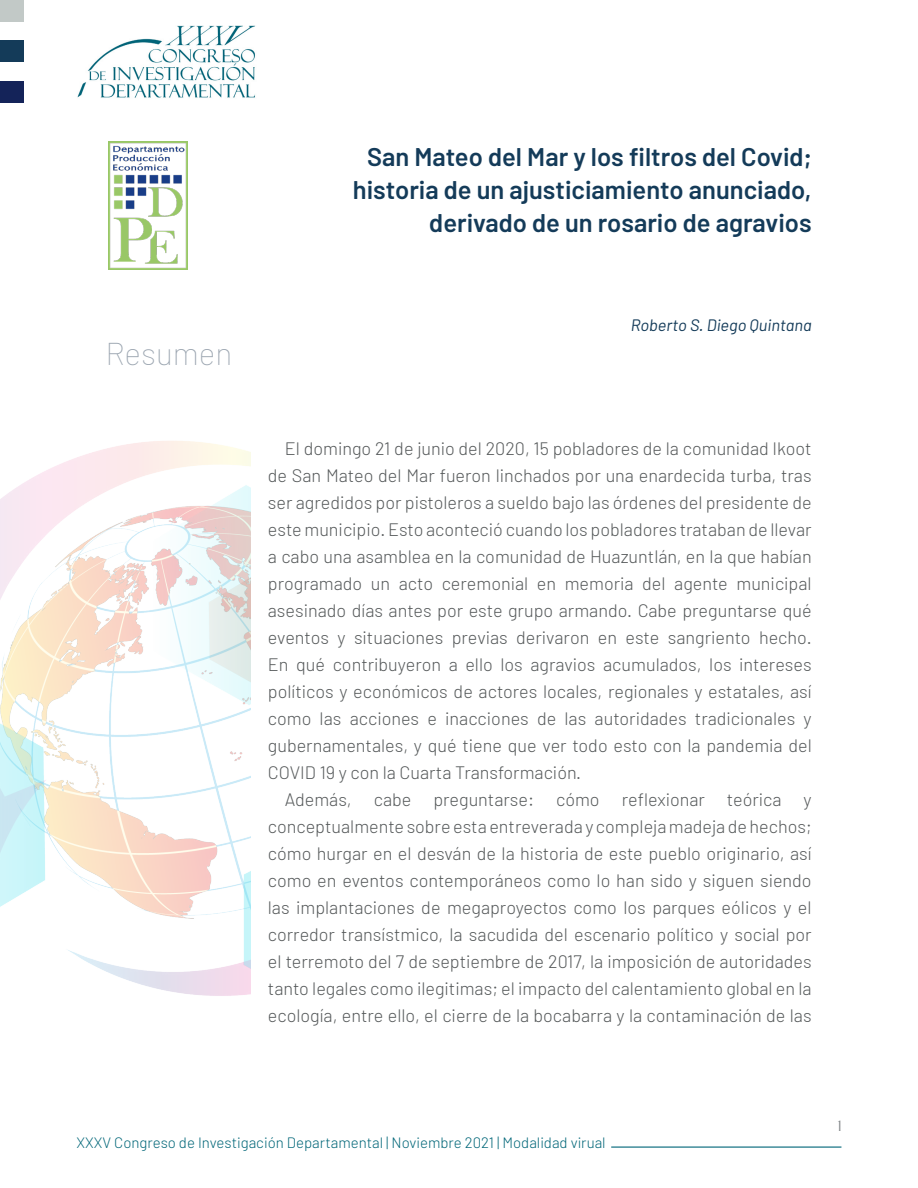
<style>
.page{position:relative;width:918px;height:1188px;background:#fff}
.page>*{position:absolute;margin:0;border:0;box-sizing:border-box;transform-origin:0 0}
.Bibliografía{font:100 31.5px "Barlow";color:#9ba5b0}
.t1{font:600 25.5px/33px "Barlow";color:#143b59;text-align:right}
.primer_parrafo{font:300 18px/27px "Barlow";color:#55595a;text-align:justify}
.t2{font:italic 16.5px "Barlow";color:#143b59}
.t3{font:300 15px "Barlow";color:#006678}
.t4{font:15px "Linotype Aperto";color:#7f8386}
</style>
<div class="page">
<hr style="left:611px;top:1147px;width:230px;height:1px;background:#006678">
<img style="left:77px;top:26px;width:178px;height:72px">
<img style="left:0;top:441px;width:251px;height:555px">
<img style="left:108px;top:141px;width:79px;height:128px">
<div style="left:0;top:0;width:24px;height:21px;background:#c2c9c7"></div>
<div style="left:0;top:40px;width:24px;height:21px;background:#143b59"></div>
<div style="left:0;top:81px;width:24px;height:22px;background:#142359"></div>
<p class="Bibliografía" style="left:105px;top:334px;width:129px">Resumen</p>
<p class="t1" style="left:353px;top:140px;width:460px">San Mateo del Mar y los filtros del Covid; historia de un ajusticiamiento anunciado, derivado de un rosario de agravios</p>
<p class="t2" style="left:631px;top:315px;width:182px">Roberto S. Diego Quintana</p>
<p class="primer_parrafo" style="left:268px;top:434px;width:545px;text-indent:17px">El domingo 21 de junio del 2020, 15 pobladores de la comunidad Ikoot de San Mateo del Mar fueron linchados por una enardecida turba, tras ser agredidos por pistoleros a sueldo bajo las órdenes del presidente de este municipio. Esto aconteció cuando los pobladores trataban de llevar a cabo una asamblea en la comunidad de Huazuntlán, en la que habían programado un acto ceremonial en memoria del agente municipal asesinado días antes por este grupo armando. Cabe preguntarse qué eventos y situaciones previas derivaron en este sangriento hecho.<br>En qué contribuyeron a ello los agravios acumulados, los intereses políticos y económicos de actores locales, regionales y estatales, así como las acciones e inacciones de las autoridades tradicionales y gubernamentales, y qué tiene que ver todo esto con la pandemia del COVID 19 y con la Cuarta Transformación.</p>
<p class="primer_parrafo" style="left:268px;top:785px;width:545px;text-indent:17px">Además, cabe preguntarse: cómo reflexionar teórica y conceptualmente sobre esta entreverada y compleja madeja de hechos; cómo hurgar en el desván de la historia de este pueblo originario, así como en eventos contemporáneos como lo han sido y siguen siendo las implantaciones de megaproyectos como los parques eólicos y el corredor transístmico, la sacudida del escenario político y social por el terremoto del 7 de septiembre de 2017, la imposición de autoridades tanto legales como ilegitimas; el impacto del calentamiento global en la ecología, entre ello, el cierre de la bocabarra y la contaminación de las</p>
<p class="t3" style="left:77px;top:1133px;width:531px">XXXV Congreso de Investigación Departamental | Noviembre 2021 | Modalidad virual</p>
<p class="t4" style="left:838px;top:1117px;width:5px">1</p>
</div>
